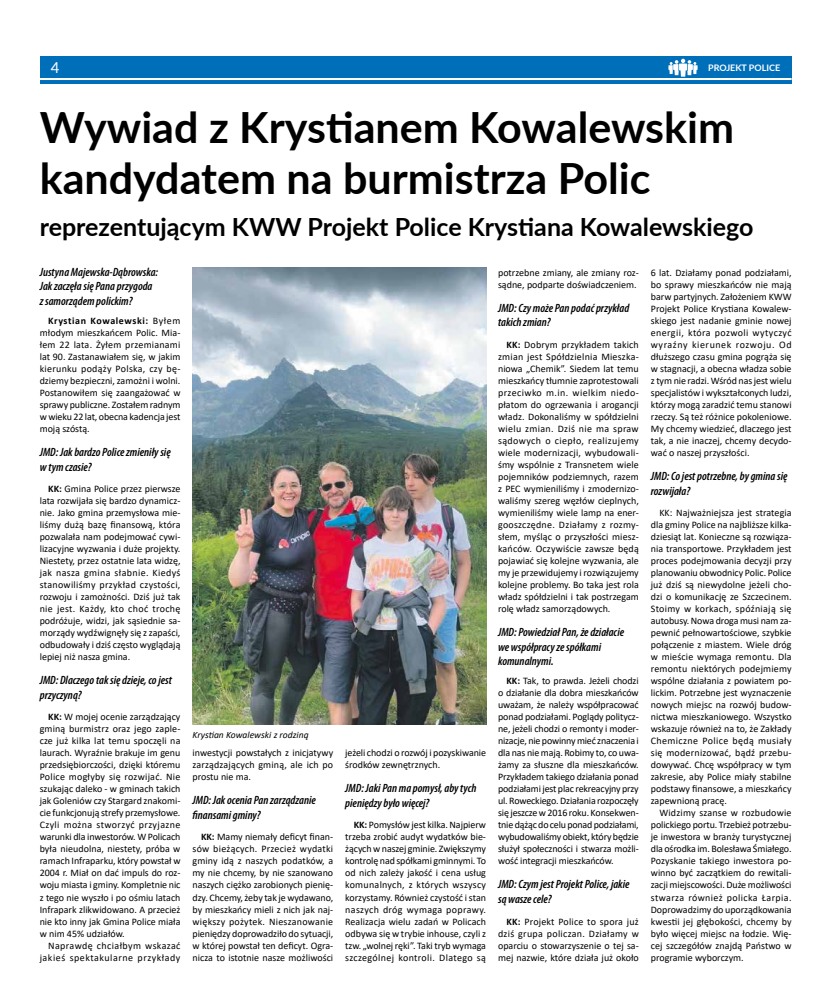
<style>
.page{position:relative;width:820px;height:993px;background:#fff}
.page>*{position:absolute;margin:0;border:0;box-sizing:border-box;transform-origin:0 0}
.t1{font:700 43px/51.6px "Lato";color:#000}
.t2{font:700 25px "Lato";color:#000}
.t3{font:15px "Lato";color:#fff}
.t4{font:italic 600 condensed 12px/14.4px "Myriad Pro";color:#000}
.t5{font:10px/12px "Calibri";color:#000;text-align:justify}
.t6{font:10px/12px "Calibri";letter-spacing:.04em;color:#000;text-align:right}
.t7{font:italic 9.6px "Calibri";color:#000}
.t8{font:700 9px "Lato";color:#fff}
.s1{font-weight:700}
</style>
<div class="page">
<div style="left:40px;top:57px;width:751px;height:27px;background:#006fb9"></div>
<hr style="left:40px;top:78px;width:751px;height:2px;background:#fff">
<svg style="left:668px;top:59px;width:29px;height:18px"></svg>
<img style="left:192px;top:268px;width:294px;height:456px">
<h3 class="t3" style="left:51px;top:57px;width:10px">4</h3>
<p class="t8" style="left:707px;top:61px;width:74px">PROJEKT POLICE</p>
<h1 class="t1" style="left:40px;top:99px;width:695px">Wywiad z Krystianem Kowalewskim kandydatem na burmistrza Polic</h1>
<h2 class="t2" style="left:40px;top:208px;width:715px">reprezentującym KWW Projekt Police Krystiana Kowalewskiego</h2>
<p class="t4" style="left:40px;top:264px;width:120px">Justyna Majewska-Dąbrowska:<br>Jak zaczęła się Pana przygoda z samorządem polickim?</p>
<p class="t5" style="left:40px;top:314px;width:142px;text-indent:9px"><span class="s1">Krystian Kowalewski:</span> Byłem młodym mieszkańcem Polic. Mia&shy;łem 22 lata. Żyłem przemianami lat 90. Zastanawiałem się, w jakim kierunku podąży Polska, czy bę&shy;dziemy bezpieczni, zamożni i wolni.<br>Postanowiłem się zaangażować w sprawy publiczne. Zostałem radnym w wieku 22 lat, obecna kadencja jest moją szóstą.</p>
<p class="t4" style="left:40px;top:444px;width:132px">JMD: Jak bardzo Police zmieniły się w tym czasie?</p>
<p class="t5" style="left:40px;top:482px;width:142px;text-indent:8px"><span class="s1">KK:</span> Gmina Police przez pierwsze lata rozwijała się bardzo dynamicz&shy;nie. Jako gmina przemysłowa mie&shy;liśmy dużą bazę finansową, która pozwalała nam podejmować cywi&shy;lizacyjne wyzwania i duże projekty.<br>Niestety, przez ostatnie lata widzę, jak nasza gmina słabnie. Kiedyś stanowiliśmy przykład czystości, rozwoju i zamożności. Dziś już tak nie jest. Każdy, kto choć trochę podróżuje, widzi, jak sąsiednie sa&shy;morządy wydźwignęły się z zapaści, odbudowały i dziś często wyglądają lepiej niż nasza gmina.</p>
<p class="t4" style="left:40px;top:672px;width:134px">JMD: Dlaczego tak się dzieje, co jest przyczyną?</p>
<p class="t5" style="left:40px;top:710px;width:142px;text-indent:8px"><span class="s1">KK:</span> W mojej ocenie zarządzający gminą burmistrz oraz jego zaple&shy;cze już kilka lat temu spoczęli na laurach. Wyraźnie brakuje im genu przedsiębiorczości, dzięki któremu Police mogłyby się rozwijać. Nie szukając daleko - w gminach takich jak Goleniów czy Stargard znakomi&shy;cie funkcjonują strefy przemysłowe.<br>Czyli można stworzyć przyjazne warunki dla inwestorów. W Policach była nieudolna, niestety, próba w ramach Infraparku, który powstał w 2004 r. Miał on dać impuls do roz&shy;woju miasta i gminy. Kompletnie nic z tego nie wyszło i po ośmiu latach Infrapark zlikwidowano. A przecież nie kto inny jak Gmina Police miała w nim 45% udziałów.</p>
<p class="t6" style="left:40px;top:938px;width:142px">Naprawdę chciałbym wskazać jakieś spektakularne przykłady</p>
<p class="t7" style="left:192px;top:728px;width:118px">Krystian Kowalewski z rodziną</p>
<p class="t5" style="left:192px;top:746px;width:142px">inwestycji powstałych z inicjatywy zarządzających gminą, ale ich po prostu nie ma.</p>
<p class="t4" style="left:192px;top:792px;width:125px">JMD: Jak ocenia Pan zarządzanie finansami gminy?</p>
<p class="t5" style="left:192px;top:830px;width:142px;text-indent:8px"><span class="s1">KK:</span> Mamy niemały deficyt finan&shy;sów bieżących. Przecież wydatki gminy idą z naszych podatków, a my nie chcemy, by nie szanowano naszych ciężko zarobionych pienię&shy;dzy. Chcemy, żeby tak je wydawano, by mieszkańcy mieli z nich jak naj&shy;większy pożytek. Nieszanowanie pieniędzy doprowadziło do sytuacji, w której powstał ten deficyt. Ogra&shy;nicza to istotnie nasze możliwości</p>
<p class="t5" style="left:345px;top:746px;width:142px">jeżeli chodzi o rozwój i pozyskiwanie środków zewnętrznych.</p>
<p class="t4" style="left:345px;top:780px;width:133px">JMD: Jaki Pan ma pomysł, aby tych pieniędzy było więcej?</p>
<p class="t5" style="left:345px;top:818px;width:142px;text-indent:8px"><span class="s1">KK:</span> Pomysłów jest kilka. Najpierw trzeba zrobić audyt wydatków bie&shy;żących w naszej gminie. Zwiększymy kontrolę nad spółkami gminnymi. To od nich zależy jakość i cena usług komunalnych, z których wszyscy korzystamy. Również czystość i stan naszych dróg wymaga poprawy.<br>Realizacja wielu zadań w Policach odbywa się w trybie inhouse, czyli z tzw. „wolnej ręki”. Taki tryb wymaga szczególnej kontroli. Dlatego są</p>
<p class="t5" style="left:498px;top:266px;width:142px">potrzebne zmiany, ale zmiany roz&shy;sądne, podparte doświadczeniem.</p>
<p class="t4" style="left:498px;top:300px;width:133px">JMD: Czy może Pan podać przykład takich zmian?</p>
<p class="t5" style="left:498px;top:338px;width:142px;text-indent:8px"><span class="s1">KK:</span> Dobrym przykładem takich zmian jest Spółdzielnia Mieszka&shy;niowa „Chemik”. Siedem lat temu mieszkańcy tłumnie zaprotestowali przeciwko m.in. wielkim niedo&shy;płatom do ogrzewania i arogancji władz. Dokonaliśmy w spółdzielni wielu zmian. Dziś nie ma spraw sądowych o ciepło, realizujemy wiele modernizacji, wybudowali&shy;śmy wspólnie z Transnetem wiele pojemników podziemnych, razem z PEC wymieniliśmy i zmodernizo&shy;waliśmy szereg węzłów cieplnych, wymieniliśmy wiele lamp na ener&shy;gooszczędne. Działamy z rozmy&shy;słem, myśląc o przyszłości miesz&shy;kańców. Oczywiście zawsze będą pojawiać się kolejne wyzwania, ale my je przewidujemy i rozwiązujemy kolejne problemy. Bo taka jest rola władz spółdzielni i tak postrzegam rolę władz samorządowych.</p>
<p class="t4" style="left:498px;top:624px;width:127px">JMD: Powiedział Pan, że działacie we współpracy ze spółkami komunalnymi.</p>
<p class="t5" style="left:498px;top:674px;width:142px;text-indent:9px"><span class="s1">KK:</span> Tak, to prawda. Jeżeli chodzi o działanie dla dobra mieszkańców uważam, że należy współpracować ponad podziałami. Poglądy politycz&shy;ne, jeżeli chodzi o remonty i moder&shy;nizacje, nie powinny mieć znaczenia i dla nas nie mają. Robimy to, co uwa&shy;żamy za słuszne dla mieszkańców.<br>Przykładem takiego działania ponad podziałami jest plac rekreacyjny przy ul. Roweckiego. Działania rozpoczęły się jeszcze w 2016 roku. Konsekwen&shy;tnie dążąc do celu ponad podziałami, wybudowaliśmy obiekt, który będzie służył społeczności i stwarza możli&shy;wość integracji mieszkańców.</p>
<p class="t4" style="left:498px;top:876px;width:133px">JMD: Czym jest Projekt Police, jakie są wasze cele?</p>
<p class="t5" style="left:498px;top:914px;width:142px;text-indent:8px"><span class="s1">KK:</span> Projekt Police to spora już dziś grupa policzan. Działamy w oparciu o stowarzyszenie o tej sa&shy;mej nazwie, które działa już około</p>
<p class="t5" style="left:650px;top:266px;width:142px">6 lat. Działamy ponad podziałami, bo sprawy mieszkańców nie mają barw partyjnych. Założeniem KWW Projekt Police Krystiana Kowalew&shy;skiego jest nadanie gminie nowej energii, która pozwoli wytyczyć wyraźny kierunek rozwoju. Od dłuższego czasu gmina pogrąża się w stagnacji, a obecna władza sobie z tym nie radzi. Wśród nas jest wielu specjalistów i wykształconych ludzi, którzy mogą zaradzić temu stanowi rzeczy. Są też różnice pokoleniowe.<br>My chcemy wiedzieć, dlaczego jest tak, a nie inaczej, chcemy decydo&shy;wać o naszej przyszłości.</p>
<p class="t4" style="left:650px;top:468px;width:138px">JMD: Co jest potrzebne, by gmina się rozwijała?</p>
<p class="t5" style="left:650px;top:506px;width:142px;text-indent:8px">KK: Najważniejsza jest strategia dla gminy Police na najbliższe kilka&shy;dziesiąt lat. Konieczne są rozwiąza&shy;nia transportowe. Przykładem jest proces podejmowania decyzji przy planowaniu obwodnicy Polic. Police już dziś są niewydolne jeżeli cho&shy;dzi o komunikację ze Szczecinem.<br>Stoimy w korkach, spóźniają się autobusy. Nowa droga musi nam za&shy;pewnić pełnowartościowe, szybkie połączenie z miastem. Wiele dróg w mieście wymaga remontu. Dla remontu niektórych podejmiemy wspólne działania z powiatem po&shy;lickim. Potrzebne jest wyznaczenie nowych miejsc na rozwój budow&shy;nictwa mieszkaniowego. Wszystko wskazuje również na to, że Zakłady Chemiczne Police będą musiały się modernizować, bądź przebu&shy;dowywać. Chcę współpracy w tym zakresie, aby Police miały stabilne podstawy finansowe, a mieszkańcy zapewnioną pracę.</p>
<p class="t5" style="left:650px;top:806px;width:142px;text-indent:8px">Widzimy szanse w rozbudowie polickiego portu. Trzebież potrzebu&shy;je inwestora w branży turystycznej dla ośrodka im. Bolesława Śmiałego.<br>Pozyskanie takiego inwestora po&shy;winno być zaczątkiem do rewitali&shy;zacji miejscowości. Duże możliwości stwarza również policka Łarpia.<br>Doprowadzimy do uporządkowania kwestii jej głębokości, chcemy by było więcej miejsc na łodzie. Wię&shy;cej szczegółów znajdą Państwo w programie wyborczym.</p>
</div>
